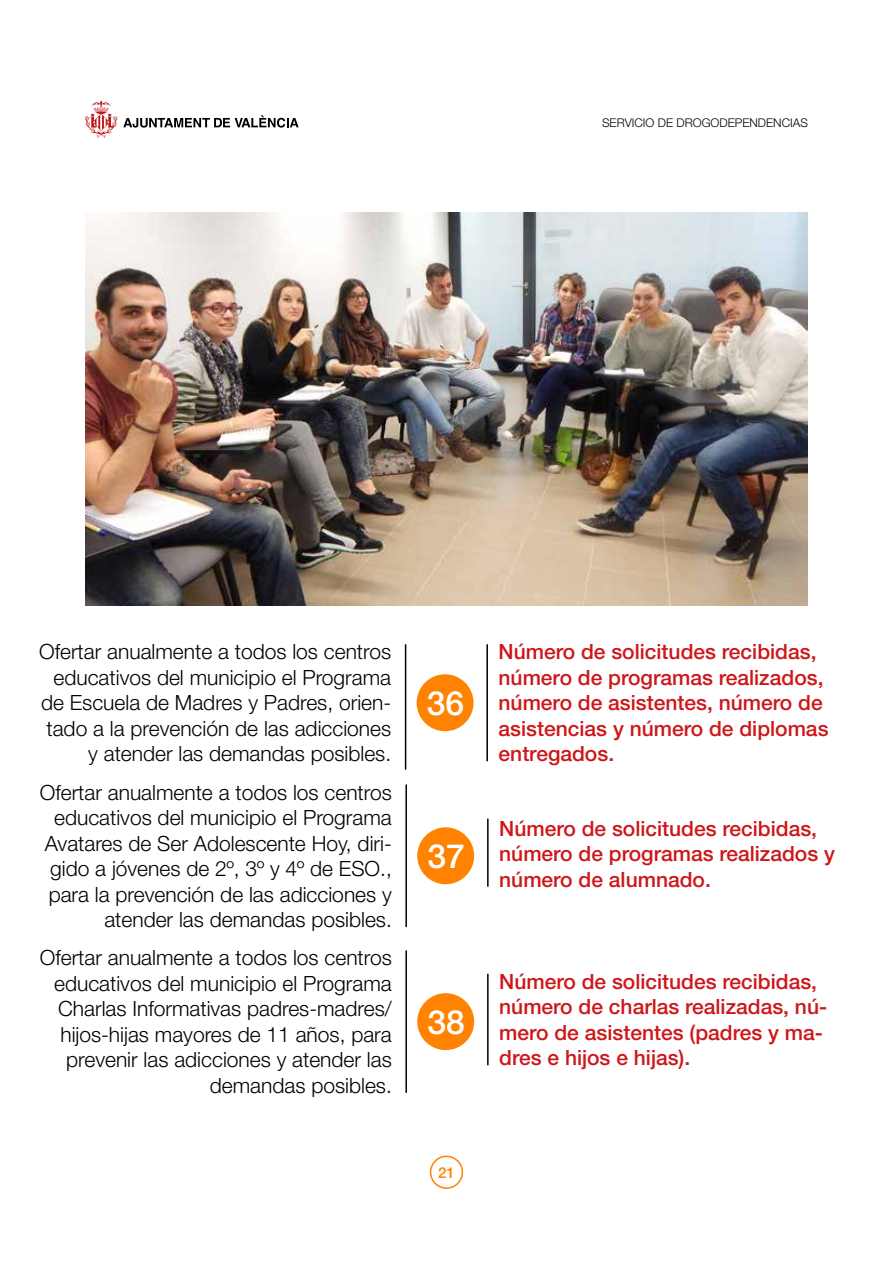
<style>
.page{position:relative;width:893px;height:1263px;background:#fff}
.page>*{position:absolute;margin:0;border:0;box-sizing:border-box;transform-origin:0 0}
.t1{font:500 33.3px "Helvetica Neue LT Pro";color:#fff}
.t2{font:300 21px/25.5px "Helvetica Neue LT Pro";color:#000;text-align:right}
.t3{font:500 21px/25.5px "Helvetica Neue LT Pro";color:#cd171a}
.t4{font:500 15px "Helvetica Neue LT Pro";color:#ff8300}
.t5{font:300 12px "Helvetica Neue LT Pro";color:#000}
</style>
<div class="page">
<svg style="left:85px;top:101px;width:32px;height:37px"></svg>
<svg style="left:123px;top:115px;width:176px;height:13px"></svg>
<div style="left:430px;top:1155px;width:33px;height:34px;border:2px solid #ff8300;border-radius:50%"></div>
<div style="left:417px;top:827px;width:57px;height:57px;background:#ff8300;border-radius:50%"></div>
<div style="left:417px;top:993px;width:57px;height:57px;background:#ff8300;border-radius:50%"></div>
<hr style="left:405px;top:784px;width:2px;height:143px;background:#000">
<hr style="left:405px;top:950px;width:2px;height:143px;background:#000">
<hr style="left:487px;top:818px;width:2px;height:69px;background:#000">
<hr style="left:487px;top:974px;width:2px;height:91px;background:#000">
<div style="left:417px;top:674px;width:57px;height:57px;background:#ff8300;border-radius:50%"></div>
<hr style="left:405px;top:644px;width:1px;height:126px;background:#000">
<hr style="left:486px;top:644px;width:2px;height:117px;background:#000">
<img style="left:85px;top:213px;width:723px;height:393px">
<p class="t5" style="left:602px;top:116px;width:207px">SERVICIO DE DROGODEPENDENCIAS</p>
<p class="t2" style="left:39px;top:639px;width:354px">Ofertar anualmente a todos los centros educativos del municipio el Programa de Escuela de Madres y Padres, orien&shy;tado a la prevención de las adicciones y atender las demandas posibles.</p>
<p class="t3" style="left:499px;top:639px;width:331px">Número de solicitudes recibidas, número de programas realizados, número de asistentes, número de asistencias y número de diplomas entregados.</p>
<h1 class="t1" style="left:427px;top:683px;width:39px">36</h1>
<p class="t2" style="left:40px;top:779px;width:354px">Ofertar anualmente a todos los centros educativos del municipio el Programa Avatares de Ser Adolescente Hoy, diri&shy;gido a jóvenes de 2º, 3º y 4º de ESO., para la prevención de las adicciones y atender las demandas posibles.</p>
<p class="t2" style="left:40px;top:945px;width:354px">Ofertar anualmente a todos los centros educativos del municipio el Programa Charlas Informativas padres-madres/ hijos-hijas mayores de 11 años, para prevenir las adicciones y atender las demandas posibles.</p>
<h1 class="t1" style="left:427px;top:836px;width:39px">37</h1>
<h1 class="t1" style="left:427px;top:1002px;width:39px">38</h1>
<p class="t3" style="left:499px;top:815px;width:337px">Número de solicitudes recibidas, número de programas realizados y número de alumnado.</p>
<p class="t3" style="left:499px;top:968px;width:329px">Número de solicitudes recibidas, número de charlas realizadas, nú&shy;mero de asistentes (padres y ma&shy;dres e hijos e hijas).</p>
<p class="t4" style="left:438px;top:1163px;width:18px">21</p>
</div>
